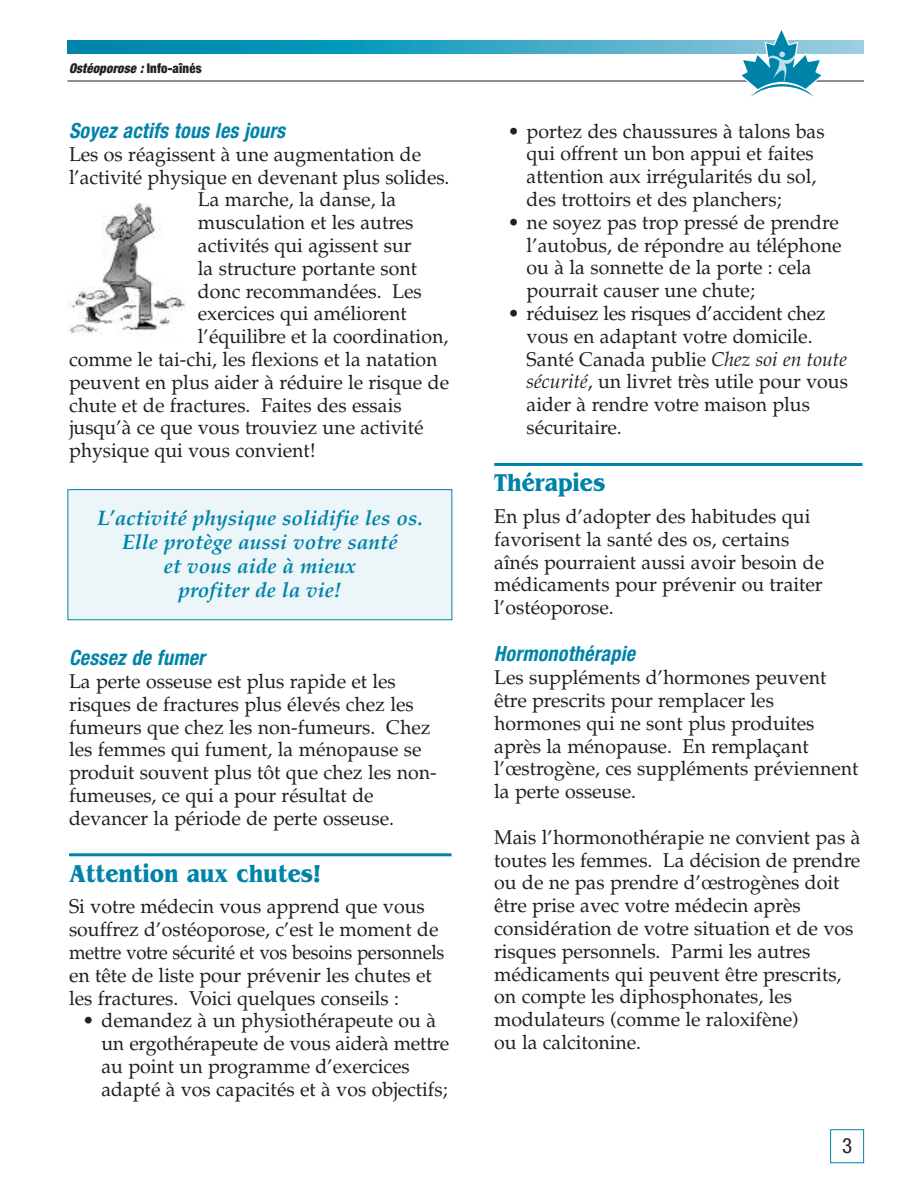
<style>
.page{position:relative;width:918px;height:1188px;background:#fff}
.page>*{position:absolute;margin:0;border:0;box-sizing:border-box;transform-origin:0 0}
.t1{font:700 25.5px "Benguiat";letter-spacing:.005em;color:#0083a9;scale:.85 1}
.t2{font:italic 700 21px/24px "Palatino";color:#0083a9;text-align:center}
.t3{font:italic 700 condensed 21px "Helvetica Neue";letter-spacing:.015em;color:#0083a9;scale:.95 1}
.t4{font:condensed 21px "Helvetica Neue";color:#231f20}
.t5{font:19.95px/22.8px "Palatino";color:#231f20}
.t6{font:italic 900 condensed 13.5px "Helvetica Neue";letter-spacing:.01em;color:#231f20;scale:.95 1}
.s1{font-style:normal}
.s2{font-style:italic}
</style>
<div class="page">
<div style="left:68px;top:490px;width:384px;height:130px;background:#ecf6f9"></div>
<div style="left:67px;top:489px;width:385px;height:131px;border:1px solid #0083a9"></div>
<div style="left:830px;top:1129px;width:34px;height:34px;border:1px solid #0083a9"></div>
<img style="left:69px;top:203px;width:117px;height:132px">
<hr style="left:494px;top:463px;width:368px;height:3px;background:#0083a9">
<hr style="left:69px;top:853px;width:383px;height:3px;background:#0083a9">
<svg style="left:68px;top:30px;width:796px;height:67px"></svg>
<p class="t6" style="left:69px;top:63px;width:141px">Ostéoporose : <span class="s1">Info-aînés</span></p>
<p class="t3" style="left:69px;top:123px;width:229px">Soyez actifs tous les jours</p>
<p class="t5" style="left:69px;top:143px;width:354px">Les os réagissent à une augmentation de</p>
<p class="t5" style="left:69px;top:165px;width:382px">l’activité physique en devenant plus solides.</p>
<p class="t5" style="left:198px;top:188px;width:200px">La marche, la danse, la</p>
<p class="t5" style="left:198px;top:211px;width:217px">musculation et les autres</p>
<p class="t5" style="left:198px;top:234px;width:215px">activités qui agissent sur</p>
<p class="t5" style="left:198px;top:257px;width:221px">la structure portante sont</p>
<p class="t5" style="left:198px;top:279px;width:226px">donc recommandées. Les</p>
<p class="t5" style="left:198px;top:302px;width:211px">exercices qui améliorent</p>
<p class="t5" style="left:198px;top:325px;width:252px">l’équilibre et la coordination,</p>
<p class="t5" style="left:69px;top:348px;width:370px">comme le tai-chi, les flexions et la natation</p>
<p class="t5" style="left:69px;top:371px;width:382px">peuvent en plus aider à réduire le risque de</p>
<p class="t5" style="left:69px;top:393px;width:334px">chute et de fractures. Faites des essais</p>
<p class="t5" style="left:69px;top:416px;width:356px">jusqu’à ce que vous trouviez une activité</p>
<p class="t5" style="left:69px;top:439px;width:248px">physique qui vous convient!</p>
<p class="t2" style="left:97px;top:508px;width:327px">L’activité physique solidifie les os.<br>Elle protège aussi votre santé<br>et vous aide à mieux<br>profiter de la vie!</p>
<p class="t3" style="left:69px;top:650px;width:145px">Cessez de fumer</p>
<p class="t5" style="left:69px;top:670px;width:369px">La perte osseuse est plus rapide et les risques de fractures plus élevés chez les fumeurs que chez les non-fumeurs. Chez les femmes qui fument, la ménopause se produit souvent plus tôt que chez les non&shy;fumeuses, ce qui a pour résultat de devancer la période de perte osseuse.</p>
<p class="t1" style="left:69px;top:858px;width:299px">Attention aux chutes!</p>
<p class="t5" style="left:69px;top:895px;width:377px">Si votre médecin vous apprend que vous souffrez d’ostéoporose, c’est le moment de mettre votre sécurité et vos besoins personnels en tête de liste pour prévenir les chutes et les fractures. Voici quelques conseils :</p>
<p class="t5" style="left:101px;top:1009px;width:349px;text-indent:-19px">• demandez à un physiothérapeute ou à un ergothérapeute de vous aiderà mettre au point un programme d’exercices adapté à vos capacités et à vos objectifs;</p>
<p class="t5" style="left:527px;top:119px;width:300px;text-indent:-19px">• portez des chaussures à talons bas qui offrent un bon appui et faites attention aux irrégularités du sol, des trottoirs et des planchers;</p>
<p class="t5" style="left:527px;top:211px;width:316px;text-indent:-19px">• ne soyez pas trop pressé de prendre l’autobus, de répondre au téléphone ou à la sonnette de la porte : cela pourrait causer une chute;</p>
<p class="t5" style="left:527px;top:302px;width:323px;text-indent:-19px">• réduisez les risques d’accident chez vous en adaptant votre domicile.<br>Santé Canada publie <span class="s2">Chez soi en toute sécurité</span>, un livret très utile pour vous aider à rendre votre maison plus sécuritaire.</p>
<p class="t1" style="left:494px;top:467px;width:132px">Thérapies</p>
<p class="t5" style="left:494px;top:505px;width:331px">En plus d’adopter des habitudes qui favorisent la santé des os, certains aînés pourraient aussi avoir besoin de médicaments pour prévenir ou traiter l’ostéoporose.</p>
<p class="t3" style="left:494px;top:646px;width:150px">Hormonothérapie</p>
<p class="t5" style="left:494px;top:666px;width:366px">Les suppléments d’hormones peuvent être prescrits pour remplacer les hormones qui ne sont plus produites après la ménopause. En remplaçant l’œstrogène, ces suppléments préviennent la perte osseuse.</p>
<p class="t5" style="left:494px;top:826px;width:368px">Mais l’hormonothérapie ne convient pas à toutes les femmes. La décision de prendre ou de ne pas prendre d’œstrogènes doit être prise avec votre médecin après considération de votre situation et de vos risques personnels. Parmi les autres médicaments qui peuvent être prescrits, on compte les diphosphonates, les modulateurs (comme le raloxifène)<br>ou la calcitonine.</p>
<p class="t4" style="left:842px;top:1138px;width:12px">3</p>
</div>
